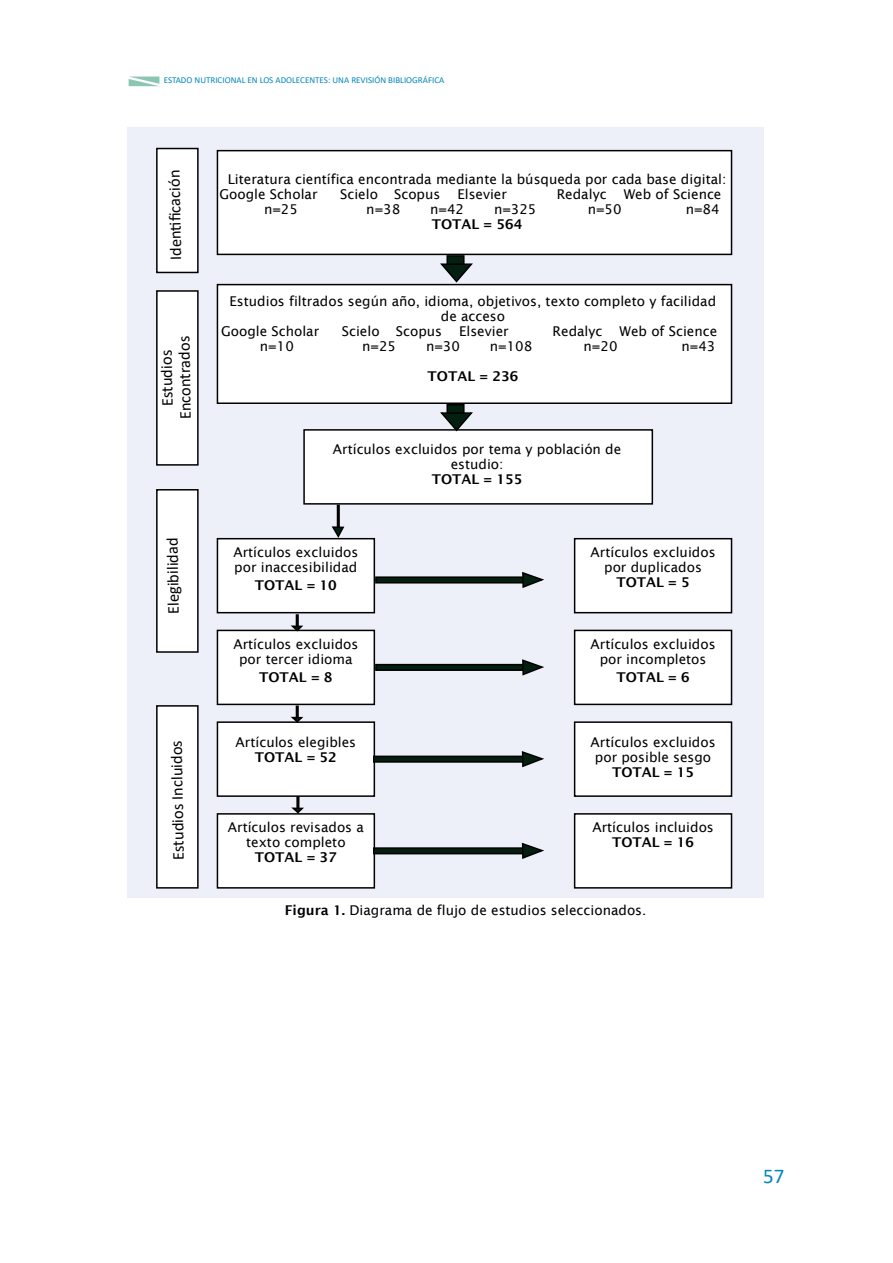
<style>
.page{position:relative;width:893px;height:1263px;background:#fff}
.page>*{position:absolute;margin:0;border:0;box-sizing:border-box;transform-origin:0 0}
.t1{font:21px "Calibri";color:#0086bd}
.t2{font:16.5px/18px "Calibri";color:#000;text-align:center}
.t3{font:13.5px/15px "Lucida Sans";color:#000;text-align:center}
.t4{font:600 13.5px "Lucida Sans";color:#000}
.t5{font:9px "Calibri";color:#0086bd}
.s1{font-weight:600}
</style>
<div class="page">
<svg style="left:129px;top:77px;width:30px;height:9px"></svg>
<div style="left:128px;top:128px;width:636px;height:770px;background:#eef0f9"></div>
<div style="left:217px;top:151px;width:514px;height:103px;background:#fff"></div>
<div style="left:217px;top:150px;width:515px;height:105px;border:2px solid #000"></div>
<div style="left:217px;top:285px;width:514px;height:118px;background:#fff"></div>
<div style="left:217px;top:284px;width:515px;height:120px;border:2px solid #000"></div>
<div style="left:157px;top:149px;width:41px;height:123px;background:#fff"></div>
<div style="left:156px;top:148px;width:43px;height:125px;border:2px solid #000"></div>
<div style="left:157px;top:291px;width:41px;height:174px;background:#fff"></div>
<div style="left:156px;top:290px;width:43px;height:176px;border:2px solid #000"></div>
<div style="left:304px;top:430px;width:348px;height:74px;background:#fff"></div>
<div style="left:303px;top:429px;width:350px;height:76px;border:2px solid #000"></div>
<div style="left:217px;top:539px;width:157px;height:74px;background:#fff"></div>
<div style="left:217px;top:538px;width:158px;height:75px;border:2px solid #000"></div>
<div style="left:575px;top:539px;width:156px;height:74px;background:#fff"></div>
<div style="left:574px;top:538px;width:158px;height:75px;border:2px solid #000"></div>
<div style="left:217px;top:630px;width:157px;height:74px;background:#fff"></div>
<div style="left:217px;top:630px;width:158px;height:75px;border:2px solid #000"></div>
<div style="left:575px;top:630px;width:156px;height:74px;background:#fff"></div>
<div style="left:574px;top:630px;width:158px;height:75px;border:2px solid #000"></div>
<div style="left:217px;top:722px;width:157px;height:74px;background:#fff"></div>
<div style="left:217px;top:721px;width:158px;height:76px;border:2px solid #000"></div>
<div style="left:575px;top:722px;width:156px;height:74px;background:#fff"></div>
<div style="left:574px;top:721px;width:158px;height:76px;border:2px solid #000"></div>
<div style="left:217px;top:814px;width:157px;height:74px;background:#fff"></div>
<div style="left:217px;top:813px;width:158px;height:76px;border:2px solid #000"></div>
<div style="left:575px;top:814px;width:156px;height:74px;background:#fff"></div>
<div style="left:574px;top:813px;width:158px;height:76px;border:2px solid #000"></div>
<div style="left:157px;top:490px;width:41px;height:162px;background:#fff"></div>
<div style="left:156px;top:489px;width:43px;height:164px;border:2px solid #000"></div>
<div style="left:157px;top:706px;width:41px;height:182px;background:#fff"></div>
<div style="left:156px;top:705px;width:43px;height:184px;border:2px solid #000"></div>
<div style="left:447px;top:256px;width:17px;height:13px;background:#031f10"></div>
<div style="left:446px;top:255px;width:19px;height:15px;border:2px solid #000"></div>
<svg style="left:438px;top:263px;width:37px;height:21px"></svg>
<div style="left:447px;top:405px;width:17px;height:13px;background:#031f10"></div>
<div style="left:446px;top:404px;width:19px;height:15px;border:2px solid #000"></div>
<svg style="left:438px;top:412px;width:37px;height:20px"></svg>
<div style="left:376px;top:577px;width:151px;height:6px;background:#031f10"></div>
<div style="left:375px;top:576px;width:153px;height:7px;border:2px solid #000"></div>
<svg style="left:521px;top:571px;width:23px;height:17px"></svg>
<div style="left:376px;top:665px;width:151px;height:5px;background:#031f10"></div>
<div style="left:375px;top:664px;width:153px;height:7px;border:2px solid #000"></div>
<svg style="left:521px;top:659px;width:23px;height:17px"></svg>
<div style="left:374px;top:756px;width:153px;height:6px;background:#031f10"></div>
<div style="left:373px;top:756px;width:155px;height:7px;border:2px solid #000"></div>
<svg style="left:521px;top:751px;width:23px;height:17px"></svg>
<div style="left:374px;top:848px;width:153px;height:6px;background:#031f10"></div>
<div style="left:373px;top:847px;width:155px;height:7px;border:2px solid #000"></div>
<svg style="left:521px;top:842px;width:23px;height:17px"></svg>
<div style="left:296px;top:614px;width:3px;height:14px;border:2px solid #000"></div>
<svg style="left:289px;top:615px;width:16px;height:18px"></svg>
<svg style="left:289px;top:706px;width:16px;height:18px"></svg>
<div style="left:296px;top:796px;width:3px;height:14px;border:2px solid #000"></div>
<svg style="left:289px;top:797px;width:17px;height:18px"></svg>
<div style="left:337px;top:505px;width:3px;height:27px;border:2px solid #000"></div>
<svg style="left:330px;top:526px;width:16px;height:12px"></svg>
<p class="t5" style="left:164px;top:74px;width:282px">ESTADO NUTRICIONAL EN LOS ADOLECENTES: UNA REVISIÓN BIBLIOGRÁFICA</p>
<p class="t2" style="left:166px;top:260px;width:92px;rotate:-91deg">Identi fi cación</p>
<p class="t2" style="left:158px;top:420px;width:85px;rotate:-91deg">Estudios<br>Encontrados</p>
<p class="t2" style="left:164px;top:614px;width:78px;rotate:-91deg">Elegibilidad</p>
<p class="t2" style="left:169px;top:860px;width:121px;rotate:-91deg">Estudios Incluidos</p>
<p class="t3" style="left:219px;top:172px;width:508px;text-align:left;text-indent:8px">Literatura científica encontrada mediante la búsqueda por cada base digital:<br>Google Scholar</p>
<p class="t3" style="left:340px;top:187px;width:102px">Scielo Scopus</p>
<p class="t3" style="left:457px;top:187px;width:51px">Elsevier</p>
<p class="t3" style="left:557px;top:187px;width:51px">Redalyc</p>
<p class="t3" style="left:624px;top:187px;width:99px">Web of Science</p>
<p class="t3" style="left:264px;top:202px;width:35px">n=25</p>
<p class="t3" style="left:366px;top:202px;width:35px">n=38</p>
<p class="t3" style="left:430px;top:202px;width:35px">n=42</p>
<p class="t3" style="left:494px;top:202px;width:44px">n=325</p>
<p class="t3" style="left:588px;top:202px;width:35px">n=50</p>
<p class="t3" style="left:686px;top:202px;width:35px">n=84</p>
<p class="t4" style="left:432px;top:217px;width:92px">TOTAL = 564</p>
<p class="t3" style="left:230px;top:294px;width:488px">Estudios filtrados según año, idioma, objetivos, texto completo y facilidad</p>
<p class="t3" style="left:441px;top:309px;width:66px">de acceso</p>
<p class="t3" style="left:221px;top:324px;width:100px">Google Scholar</p>
<p class="t3" style="left:342px;top:324px;width:102px">Scielo Scopus</p>
<p class="t3" style="left:459px;top:324px;width:51px">Elsevier</p>
<p class="t3" style="left:553px;top:324px;width:51px">Redalyc</p>
<p class="t3" style="left:619px;top:324px;width:99px">Web of Science</p>
<p class="t3" style="left:260px;top:339px;width:35px">n=10</p>
<p class="t3" style="left:362px;top:339px;width:35px">n=25</p>
<p class="t3" style="left:426px;top:339px;width:35px">n=30</p>
<p class="t3" style="left:490px;top:339px;width:44px">n=108</p>
<p class="t3" style="left:584px;top:339px;width:35px">n=20</p>
<p class="t3" style="left:681px;top:339px;width:35px">n=43</p>
<p class="t4" style="left:428px;top:368px;width:92px">TOTAL = 236</p>
<p class="t3" style="left:333px;top:441px;width:290px">Artículos excluidos por tema y población de estudio:</p>
<p class="t4" style="left:432px;top:471px;width:92px">TOTAL = 155</p>
<p class="t3" style="left:233px;top:545px;width:126px;text-align:left">Artículos excluidos por inaccesibilidad</p>
<p class="t4" style="left:255px;top:578px;width:84px">TOTAL = 10</p>
<p class="t3" style="left:233px;top:637px;width:126px">Artículos excluidos por tercer idioma</p>
<p class="t4" style="left:259px;top:669px;width:75px">TOTAL = 8</p>
<p class="t3" style="left:236px;top:735px;width:122px">Artículos elegibles</p>
<p class="t4" style="left:255px;top:750px;width:84px">TOTAL = 52</p>
<p class="t3" style="left:228px;top:820px;width:138px">Artículos revisados a texto completo</p>
<p class="t4" style="left:255px;top:850px;width:84px">TOTAL = 37</p>
<p class="t3" style="left:591px;top:545px;width:126px">Artículos excluidos por duplicados</p>
<p class="t4" style="left:616px;top:575px;width:75px">TOTAL = 5</p>
<p class="t3" style="left:591px;top:637px;width:126px">Artículos excluidos por incompletos</p>
<p class="t4" style="left:616px;top:669px;width:75px">TOTAL = 6</p>
<p class="t3" style="left:591px;top:735px;width:126px">Artículos excluidos por posible sesgo</p>
<p class="t4" style="left:612px;top:765px;width:84px">TOTAL = 15</p>
<p class="t3" style="left:592px;top:820px;width:123px">Artículos incluidos</p>
<p class="t4" style="left:612px;top:835px;width:84px">TOTAL = 16</p>
<p class="t3" style="left:285px;top:903px;width:363px"><span class="s1">Figura 1.</span> Diagrama de flujo de estudios seleccionados.</p>
<h1 class="t1" style="left:763px;top:1161px;width:23px">57</h1>
</div>
